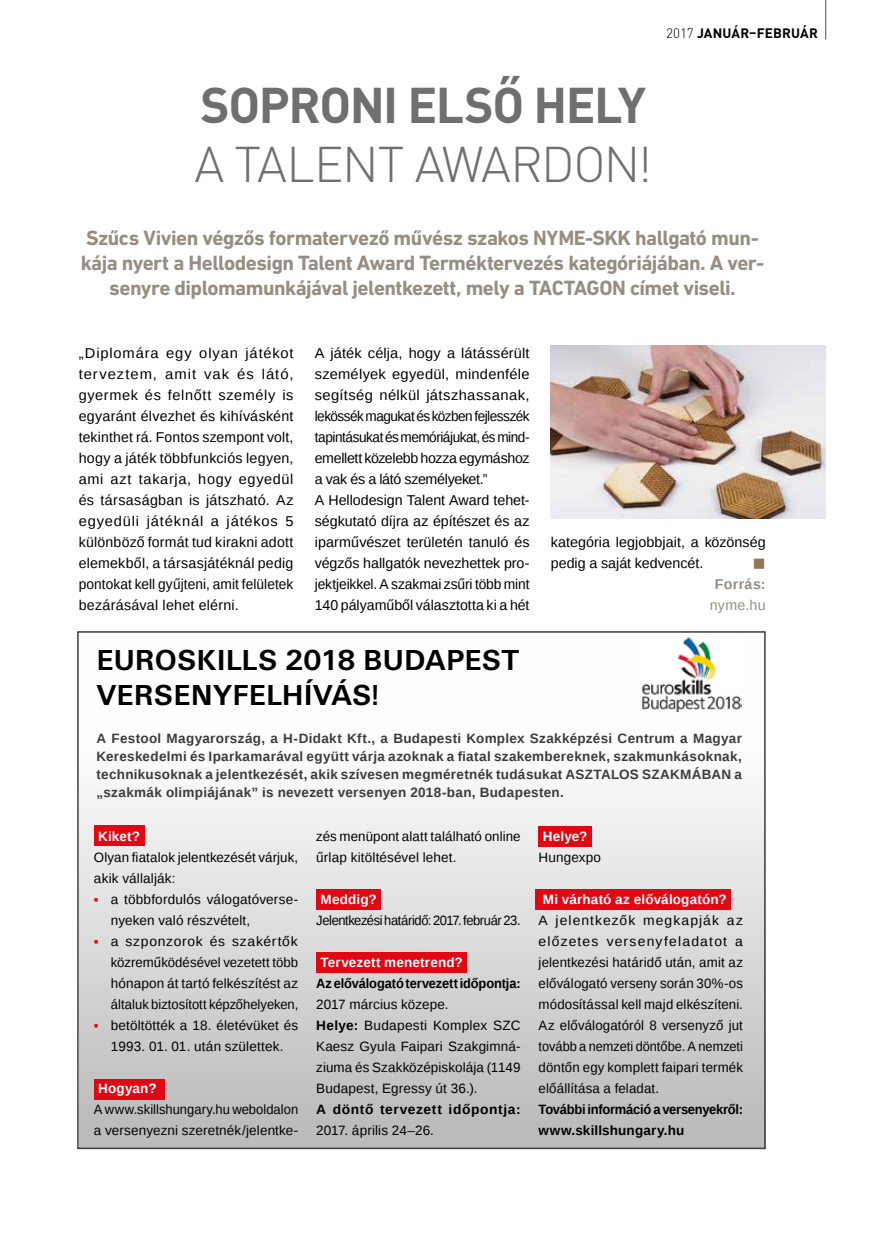
<style>
.page{position:relative;width:872px;height:1242px;background:#fff}
.page>*{position:absolute;margin:0;border:0;box-sizing:border-box;transform-origin:0 0}
.t1{font:700 49.5px "DIN Pro";letter-spacing:-.03em;color:#706f6f}
.t2{font:300 49.5px "DIN Pro";letter-spacing:-.03em;color:#706f6f}
.t3{font:700 30px/34.5px "U001";letter-spacing:.015em;color:#000}
.t4{font:700 21px/25.2px "DIN Next LT Pro";letter-spacing:-.025em;color:#968e82;text-align:center}
.t5{font:21px "Liberation Sans";color:#937752}
.t6{font:14.25px/21px "Liberation Sans";color:#000}
.t7{font:700 14.25px "Liberation Sans";letter-spacing:.02em;color:#968e82}
.t8{font:14.25px "Liberation Sans";letter-spacing:.02em;color:#968e82}
.t9{font:13.5px/21px "Liberation Sans";letter-spacing:.01em;color:#000}
.t10{font:700 13.5px/18px "Liberation Sans";letter-spacing:.02em;color:#3c3c3b;text-align:justify}
.t11{font:700 13.5px "Liberation Sans";letter-spacing:.01em;color:#fff}
.t12{font:13.5px/21px "Liberation Sans";letter-spacing:.01em;color:#000;scale:.96 1}
.t13{font:700 13.5px/21px "Liberation Sans";letter-spacing:-.005em;color:#000;scale:.96 1}
.t14{font:13.5px "Liberation Sans";letter-spacing:-.03em;color:#000;scale:.96 1}
.t15{font:700 13.5px "Liberation Sans";letter-spacing:-.005em;color:#000;scale:.95 1}
.t16{font:700 13.5px "Liberation Sans";letter-spacing:.04em;color:#000}
.t17{font:700 13.5px "DIN Pro";letter-spacing:.01em;color:#000}
.s1{font-weight:300}
.s2{color:#e30613}
.s3{font-weight:700}
</style>
<div class="page">
<hr style="left:825px;top:0;width:1px;height:39px;background:#4a4a49">
<div style="left:79px;top:631px;width:687px;height:517px;background:linear-gradient(to bottom,#fff,#bbb)"></div>
<div style="left:94px;top:825px;width:51px;height:21px;background:#e30613"></div>
<div style="left:94px;top:1079px;width:70px;height:21px;background:#e30613"></div>
<div style="left:316px;top:889px;width:64px;height:21px;background:#e30613"></div>
<div style="left:316px;top:952px;width:151px;height:20px;background:#e30613"></div>
<div style="left:538px;top:826px;width:54px;height:21px;background:#e30613"></div>
<div style="left:535px;top:889px;width:196px;height:21px;background:#e30613"></div>
<div style="left:77px;top:631px;width:688px;height:518px;border:2px solid #3c3c3b"></div>
<img style="left:640px;top:634px;width:101px;height:77px">
<img style="left:551px;top:345px;width:274px;height:174px">
<h1 class="t1" style="left:200px;top:71px;width:447px">SOPRONI ELSŐ HELY</h1>
<h1 class="t2" style="left:195px;top:131px;width:459px">A TALENT AWARDON!</h1>
<p class="t17" style="left:666px;top:24px;width:153px"><span class="s1">2017</span> JANUÁR–FEBRUÁR</p>
<h3 class="t4" style="left:81px;top:225px;width:685px">Szűcs Vivien végzős formatervező művész szakos NYME-SKK hallgató mun&shy;kája nyert a Hellodesign Talent Award Terméktervezés kategóriájában. A ver&shy;senyre diplomamunkájával jelentkezett, mely a TACTAGON címet viseli.</h3>
<p class="t6" style="left:79px;top:343px;width:216px;text-align:justify">„Diplomára egy olyan játékot terveztem, amit vak és látó, gyermek és felnőtt személy is egyaránt élvezhet és kihívásként tekinthet rá. Fontos szempont volt, hogy a játék többfunkciós legyen, ami azt takarja, hogy egyedül és társaságban is játszható. Az egyedüli játéknál a játékos 5 különböző formát tud kirakni adott elemekből, a társasjátéknál pedig pontokat kell gyűjteni, amit felületek bezárásával lehet elérni.</p>
<p class="t6" style="left:315px;top:343px;width:216px">A játék célja, hogy a látássérült személyek egyedül, mindenféle segítség nélkül játszhassanak, lekössék magukat és közben fejlesszék tapintásukat és memóriájukat, és mind&shy;emellett közelebb hozza egymáshoz a vak és a látó személyeket.”<br>A Hellodesign Talent Award tehet&shy;ségkutató díjra az építészet és az iparművészet területén tanuló és végzős hallgatók nevezhettek pro&shy;jektjeikkel. A szakmai zsűri több mint 140 pályaműből választotta ki a hét</p>
<p class="t6" style="left:551px;top:532px;width:216px">kategória legjobbjait, a közönség pedig a saját kedvencét.</p>
<h3 class="t5" style="left:753px;top:550px;width:14px">■</h3>
<p class="t7" style="left:715px;top:574px;width:52px">Forrás:</p>
<p class="t8" style="left:710px;top:597px;width:57px">nyme.hu</p>
<h2 class="t3" style="left:97px;top:643px;width:424px">EUROSKILLS 2018 BUDAPEST<br>VERSENYFELHÍVÁS!</h2>
<p class="t10" style="left:96px;top:729px;width:647px">A Festool Magyarország, a H-Didakt Kft., a Budapesti Komplex Szakképzési Centrum a Magyar Kereskedelmi és Iparkamarával együtt várja azoknak a fiatal szakembereknek, szakmunkásoknak, technikusoknak a jelentkezését, akik szívesen megméretnék tudásukat ASZTALOS SZAKMÁBAN a „szakmák olimpiájának” is nevezett versenyen 2018-ban, Budapesten.</p>
<p class="t11" style="left:98px;top:827px;width:43px">Kiket?</p>
<p class="t9" style="left:94px;top:847px;width:206px">Olyan fiatalok jelentkezését várjuk, akik vállalják:</p>
<p class="t9" style="left:111px;top:889px;width:189px;text-indent:-17px"><span class="s2">▪</span> a többfordulós válogatóverse&shy;nyeken való részvételt,</p>
<p class="t9" style="left:111px;top:931px;width:189px;text-align:justify;text-indent:-17px"><span class="s2">▪</span> a szponzorok és szakértők közreműködésével vezetett több hónapon át tartó felkészítést az általuk biztosított képzőhelyeken,</p>
<p class="t9" style="left:94px;top:1015px;width:206px;text-align:center"><span class="s2">▪</span> betöltötték a 18. életévüket és<br>1993. 01. 01. után születtek.</p>
<p class="t11" style="left:98px;top:1079px;width:60px">Hogyan?</p>
<p class="t12" style="left:94px;top:1099px;width:214px">A www.skillshungary.hu weboldalon a versenyezni szeretnék/jelentke-</p>
<p class="t9" style="left:316px;top:826px;width:206px">zés menüpont alatt található online űrlap kitöltésével lehet.</p>
<p class="t11" style="left:320px;top:890px;width:58px">Meddig?</p>
<p class="t14" style="left:316px;top:913px;width:214px">Jelentkezési határidő: 2017. február 23.</p>
<p class="t11" style="left:320px;top:953px;width:144px">Tervezett menetrend?</p>
<p class="t15" style="left:316px;top:974px;width:217px">Az előválogató tervezett időpontja:</p>
<p class="t9" style="left:316px;top:994px;width:206px">2017 március közepe.<br><span class="s3">Helye:</span> Budapesti Komplex SZC<br>Kaesz Gyula Faipari Szakgimná&shy;ziuma és Szakközépiskolája (1149<br>Budapest, Egressy út 36.).</p>
<p class="t16" style="left:316px;top:1100px;width:206px">A döntő tervezett időpontja:</p>
<p class="t9" style="left:316px;top:1120px;width:119px">2017. április 24–26.</p>
<p class="t11" style="left:543px;top:827px;width:46px">Helye?</p>
<p class="t9" style="left:538px;top:847px;width:64px">Hungexpo</p>
<p class="t11" style="left:543px;top:890px;width:185px">Mi várható az előválogatón?</p>
<p class="t9" style="left:538px;top:910px;width:206px;text-align:justify">A jelentkezők megkapják az előzetes versenyfeladatot a jelentkezési határidő után, amit az előválogató verseny során 30%-os módosítással kell majd elkészíteni.<br>Az előválogatóról 8 versenyző jut tovább a nemzeti döntőbe. A nemzeti döntőn egy komplett faipari termék előállítása a feladat.</p>
<p class="t13" style="left:538px;top:1099px;width:214px">További információ a versenyekről: www.skillshungary.hu</p>
</div>
